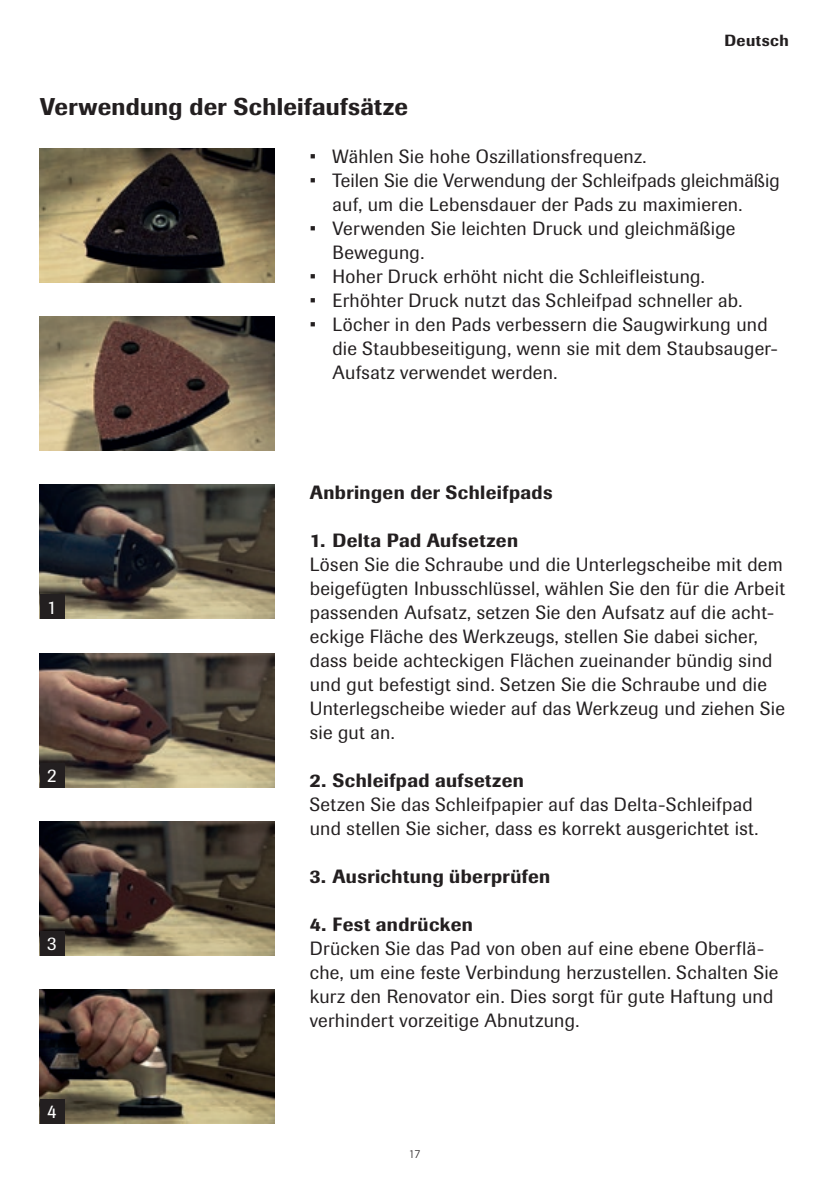
<style>
.page{position:relative;width:840px;height:1191px;background:#fff}
.page>*{position:absolute;margin:0;border:0;box-sizing:border-box;transform-origin:0 0}
.t1{font:500 24px "Imago Pro";letter-spacing:.01em;color:#231f20}
.t2{font:19px/24px "Imago Pro";letter-spacing:.015em;color:#231f20}
.t3{font:500 19px "Imago Pro";letter-spacing:.02em;color:#231f20}
.t4{font:19px "Imago Pro";color:#fff}
.t5{font:500 16px "Imago Pro";letter-spacing:.03em;color:#231f20}
.t6{font:300 12px "Imago Pro";color:#231f20}
</style>
<div class="page">
<img style="left:40px;top:989px;width:234px;height:134px">
<img style="left:40px;top:821px;width:234px;height:134px">
<img style="left:40px;top:653px;width:234px;height:134px">
<img style="left:40px;top:485px;width:234px;height:134px">
<img style="left:40px;top:149px;width:234px;height:134px">
<img style="left:40px;top:317px;width:234px;height:134px">
<div style="left:40px;top:595px;width:24px;height:24px;background:#231f20"></div>
<div style="left:40px;top:763px;width:24px;height:24px;background:#231f20"></div>
<div style="left:40px;top:931px;width:24px;height:24px;background:#231f20"></div>
<div style="left:40px;top:1099px;width:24px;height:24px;background:#231f20"></div>
<p class="t5" style="left:724px;top:30px;width:66px">Deutsch</p>
<p class="t1" style="left:40px;top:91px;width:370px">Verwendung der Schleifaufsätze</p>
<p class="t2" style="left:309px;top:144px;width:338px">• Wählen Sie hohe Oszillationsfrequenz.</p>
<p class="t2" style="left:332px;top:168px;width:448px;text-indent:-23px">• Teilen Sie die Verwendung der Schleifpads gleichmäßig auf, um die Lebensdauer der Pads zu maximieren.</p>
<p class="t2" style="left:332px;top:216px;width:404px;text-indent:-23px">• Verwenden Sie leichten Druck und gleichmäßige<br>Bewegung.</p>
<p class="t2" style="left:309px;top:264px;width:396px">• Hoher Druck erhöht nicht die Schleifleistung.</p>
<p class="t2" style="left:309px;top:288px;width:434px">• Erhöhter Druck nutzt das Schleifpad schneller ab.</p>
<p class="t2" style="left:332px;top:312px;width:447px;text-indent:-23px">• Löcher in den Pads verbessern die Saugwirkung und die Staubbeseitigung, wenn sie mit dem Staubsauger-<br>Aufsatz verwendet werden.</p>
<p class="t4" style="left:47px;top:595px;width:11px">1</p>
<p class="t4" style="left:47px;top:763px;width:11px">2</p>
<p class="t4" style="left:47px;top:931px;width:11px">3</p>
<p class="t4" style="left:47px;top:1099px;width:11px">4</p>
<p class="t3" style="left:309px;top:480px;width:244px">Anbringen der Schleifpads</p>
<p class="t3" style="left:309px;top:528px;width:210px">1. Delta Pad Aufsetzen</p>
<p class="t2" style="left:309px;top:552px;width:476px">Lösen Sie die Schraube und die Unterlegscheibe mit dem beigefügten Inbusschlüssel, wählen Sie den für die Arbeit passenden Aufsatz, setzen Sie den Aufsatz auf die acht&shy;eckige Fläche des Werkzeugs, stellen Sie dabei sicher, dass beide achteckigen Flächen zueinander bündig sind und gut befestigt sind. Setzen Sie die Schraube und die Unterlegscheibe wieder auf das Werkzeug und ziehen Sie sie gut an.</p>
<p class="t3" style="left:309px;top:768px;width:215px">2. Schleifpad aufsetzen</p>
<p class="t2" style="left:309px;top:792px;width:450px">Setzen Sie das Schleifpapier auf das Delta-Schleifpad und stellen Sie sicher, dass es korrekt ausgerichtet ist.</p>
<p class="t3" style="left:309px;top:864px;width:242px">3. Ausrichtung überprüfen</p>
<p class="t3" style="left:309px;top:912px;width:165px">4. Fest andrücken</p>
<p class="t2" style="left:309px;top:936px;width:470px">Drücken Sie das Pad von oben auf eine ebene Oberflä&shy;che, um eine feste Verbindung herzustellen. Schalten Sie kurz den Renovator ein. Dies sorgt für gute Haftung und verhindert vorzeitige Abnutzung.</p>
<p class="t6" style="left:408px;top:1145px;width:13px">17</p>
</div>
